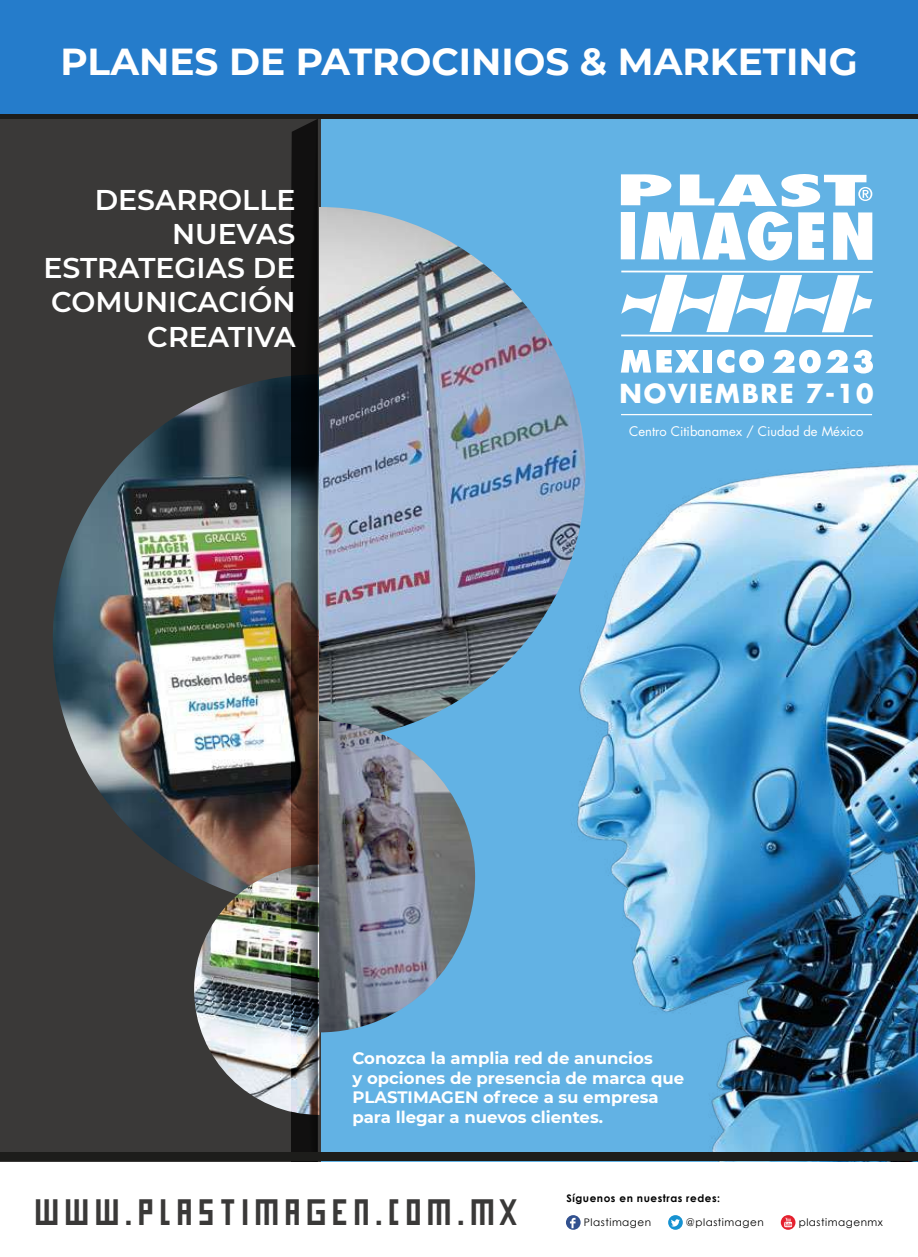
<style>
.page{position:relative;width:918px;height:1257px;background:#fff}
.page>*{position:absolute;margin:0;border:0;box-sizing:border-box;transform-origin:0 0}
.t1{font:700 37.5px "Montserrat";color:#fff}
.t2{font:34.35px "Imagine Slim Extra";letter-spacing:-.1em;color:#3a3938}
.t3{font:600 28.5px/34.2px "Montserrat";color:#fff;text-align:right}
.t4{font:700 25.5px "Futura Std";letter-spacing:.07em;color:#fff}
.t5{font:700 16.5px/19.8px "Montserrat";color:#fff}
.t6{font:12.9px "Futura Std";color:#fff}
.t7{font:10.5px "Century Gothic";letter-spacing:.05em;color:#010101}
.t8{font:700 10.5px "Century Gothic";letter-spacing:.05em;color:#010101}
</style>
<div class="page">
<div style="left:0;top:118px;width:321px;height:1139px;background:#3a3938"></div>
<div style="left:321px;top:118px;width:597px;height:1139px;background:#62b2e4"></div>
<svg style="left:621px;top:271px;width:252px;height:66px"></svg>
<hr style="left:621px;top:414px;width:251px;height:1px;background:#fff">
<svg style="left:621px;top:174px;width:251px;height:87px"></svg>
<svg style="left:621px;top:350px;width:79px;height:23px"></svg>
<div style="left:704px;top:350px;width:8px;height:23px;background:#fff"></div>
<svg style="left:717px;top:350px;width:47px;height:23px"></svg>
<svg style="left:772px;top:350px;width:101px;height:24px"></svg>
<img style="left:53px;top:374px;width:239px;height:502px">
<img style="left:319px;top:207px;width:264px;height:514px">
<img style="left:194px;top:865px;width:98px;height:250px">
<div style="left:0;top:0;width:918px;height:118px;background:#257ccb"></div>
<hr style="left:0;top:114px;width:918px;height:4px;background:#1d1d1b">
<img style="left:292px;top:119px;width:27px;height:1043px">
<img style="left:545px;top:436px;width:373px;height:726px">
<svg style="left:319px;top:721px;width:156px;height:311px"></svg>
<div style="left:0;top:1152px;width:918px;height:9px;background:#1d1d1b"></div>
<div style="left:0;top:1162px;width:918px;height:95px;background:#fff"></div>
<svg style="left:566px;top:1215px;width:15px;height:15px"></svg>
<svg style="left:570px;top:1218px;width:6px;height:10px"></svg>
<div style="left:668px;top:1215px;width:15px;height:15px;background:#1692d1;border-radius:50%"></div>
<svg style="left:671px;top:1219px;width:9px;height:8px"></svg>
<svg style="left:781px;top:1215px;width:14px;height:15px"></svg>
<svg style="left:784px;top:1218px;width:8px;height:9px"></svg>
<h1 class="t1" style="left:60px;top:34px;width:799px">PLANES DE PATROCINIOS &amp; MARKETING</h1>
<h3 class="t3" style="left:43px;top:181px;width:254px">DESARROLLE<br>NUEVAS<br>ESTRATEGIAS DE<br>COMUNICACIÓN<br>CREATIVA</h3>
<h3 class="t4" style="left:620px;top:376px;width:256px">NOVIEMBRE 7-10</h3>
<p class="t6" style="left:629px;top:423px;width:235px">Centro Citibanamex / Ciudad de México</p>
<p class="t5" style="left:352px;top:1047px;width:333px">Conozca la amplia red de anuncios<br>y opciones de presencia de marca que<br>PLASTIMAGEN ofrece a su empresa para llegar a nuevos clientes.</p>
<h2 class="t2" style="left:32px;top:1193px;width:492px">WWW.PLASTIMAGEN.COM.MX</h2>
<p class="t8" style="left:567px;top:1190px;width:155px">Síguenos en nuestras redes:</p>
<p class="t7" style="left:584px;top:1215px;width:69px">Plastimagen</p>
<p class="t7" style="left:686px;top:1215px;width:79px">@plastimagen</p>
<p class="t7" style="left:799px;top:1215px;width:86px">plastimagenmx</p>
</div>
